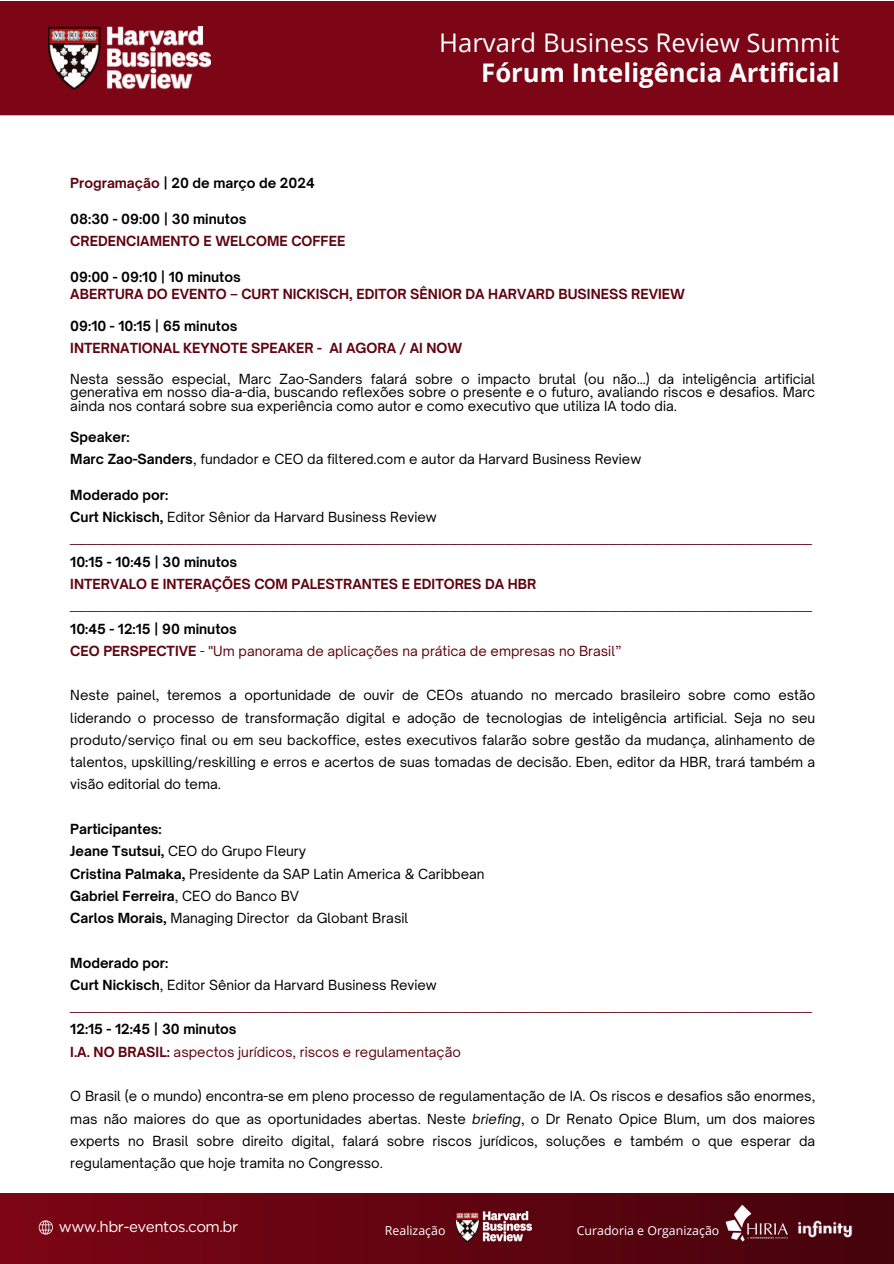
<style>
.page{position:relative;width:894px;height:1264px;background:#fff}
.page>*{position:absolute;margin:0;border:0;box-sizing:border-box;transform-origin:0 0}
.t1{font:25.65px/30.2px "Open Sans";color:#fff;text-align:right}
.t2{font:15.15px "Gotham";letter-spacing:-.035em;color:#fff}
.t3{font:13.35px/22.2px "Open Sauce One";color:#000;text-align:justify}
.t4{font:13.35px "Open Sauce One";color:#600411}
.t5{font:700 13.35px/22.2px "Open Sauce One";color:#600411}
.t6{font:700 13.35px "Open Sauce One";color:#000}
.t7{font:12.3px "Open Sans";color:#fff}
.s1{font-weight:700}
.s2{color:#600411}
.s3{color:#000}
.s4{font-weight:400}
.s5{font-style:italic}
</style>
<div class="page">
<div style="left:0;top:1px;width:893px;height:114px;background:#7c0516"></div>
<img style="left:49px;top:27px;width:162px;height:63px">
<div style="left:0;top:1193px;width:893px;height:70px;background:linear-gradient(to right,#7c0515,#45030c)"></div>
<svg style="left:39px;top:1220px;width:14px;height:14px"></svg>
<img style="left:724px;top:1203px;width:66px;height:39px">
<img style="left:795px;top:1217px;width:60px;height:24px">
<img style="left:455px;top:1211px;width:76px;height:30px">
<h1 class="t1" style="left:439px;top:27px;width:402px">Harvard Business Review Summit<br><span class="s1">Fórum Inteligência Artificial</span></h1>
<h3 class="t6" style="left:70px;top:175px;width:246px"><span class="s2">Programação</span> | 20 de março de 2024</h3>
<h3 class="t5" style="left:70px;top:207px;width:276px"><span class="s3">08:30 - 09:00 | 30 minutos<br></span>CREDENCIAMENTO E WELCOME COFFEE</h3>
<h3 class="t5" style="left:70px;top:268px;width:616px;line-height:17.9px"><span class="s3">09:00 - 09:10 | 10 minutos<br></span>ABERTURA DO EVENTO – CURT NICKISCH, EDITOR SÊNIOR DA HARVARD BUSINESS REVIEW</h3>
<p class="t5" style="left:70px;top:314px;width:393px"><span class="s3">09:10 - 10:15 | 65 minutos<br></span>INTERNATIONAL KEYNOTE SPEAKER - AI AGORA / AI NOW</p>
<p class="t3" style="left:70px;top:372px;width:746px;line-height:13.4px">Nesta sessão especial, Marc Zao-Sanders falará sobre o impacto brutal (ou não…) da inteligência artificial generativa em nosso dia-a-dia, buscando reflexões sobre o presente e o futuro, avaliando riscos e desafios. Marc ainda nos contará sobre sua experiência como autor e como executivo que utiliza IA todo dia.</p>
<p class="t6" style="left:70px;top:428px;width:61px">Speaker:</p>
<p class="t3" style="left:70px;top:448px;width:572px"><span class="s1">Marc Zao-Sanders</span>, fundador e CEO da filtered.com e autor da Harvard Business Review</p>
<p class="t6" style="left:70px;top:486px;width:99px">Moderado por:</p>
<p class="t3" style="left:70px;top:506px;width:368px"><span class="s1">Curt Nickisch,</span> Editor Sênior da Harvard Business Review</p>
<p class="t4" style="left:70px;top:531px;width:743px">_______________________________________________________________________________________________________________________________________</p>
<p class="t6" style="left:70px;top:553px;width:168px">10:15 - 10:45 | 30 minutos</p>
<p class="t5" style="left:70px;top:573px;width:467px">INTERVALO E INTERAÇÕES COM PALESTRANTES E EDITORES DA HBR</p>
<p class="t4" style="left:70px;top:598px;width:743px">_______________________________________________________________________________________________________________________________________</p>
<p class="t6" style="left:70px;top:620px;width:168px">10:45 - 12:15 | 90 minutos</p>
<p class="t4" style="left:70px;top:642px;width:552px"><span class="s1">CEO PERSPECTIVE</span> - "Um panorama de aplicações na prática de empresas no Brasil”</p>
<p class="t3" style="left:70px;top:684px;width:746px">Neste painel, teremos a oportunidade de ouvir de CEOs atuando no mercado brasileiro sobre como estão liderando o processo de transformação digital e adoção de tecnologias de inteligência artificial. Seja no seu produto/serviço final ou em seu backoffice, estes executivos falarão sobre gestão da mudança, alinhamento de talentos, upskilling/reskilling e erros e acertos de suas tomadas de decisão. Eben, editor da HBR, trará também a visão editorial do tema.</p>
<p class="t6" style="left:70px;top:820px;width:93px">Participantes:</p>
<p class="t3" style="left:70px;top:840px;width:237px"><span class="s1">Jeane Tsutsui,</span> CEO do Grupo Fleury</p>
<p class="t3" style="left:70px;top:862px;width:415px"><span class="s1">Cristina Palmaka,</span> Presidente da SAP Latin America &amp; Caribbean</p>
<p class="t6" style="left:70px;top:887px;width:230px">Gabriel Ferreira<span class="s4">, CEO do Banco BV</span></p>
<p class="t3" style="left:70px;top:906px;width:339px"><span class="s1">Carlos Morais,</span> Managing Director da Globant Brasil</p>
<p class="t6" style="left:70px;top:954px;width:99px">Moderado por:</p>
<p class="t3" style="left:70px;top:973px;width:368px"><span class="s1">Curt Nickisch</span>, Editor Sênior da Harvard Business Review</p>
<p class="t4" style="left:70px;top:998px;width:743px">_______________________________________________________________________________________________________________________________________</p>
<p class="t6" style="left:70px;top:1021px;width:168px">12:15 - 12:45 | 30 minutos</p>
<p class="t4" style="left:70px;top:1043px;width:392px"><span class="s1">I.A. NO BRASIL:</span> aspectos jurídicos, riscos e regulamentação</p>
<p class="t3" style="left:70px;top:1085px;width:746px">O Brasil (e o mundo) encontra-se em pleno processo de regulamentação de IA. Os riscos e desafios são enormes, mas não maiores do que as oportunidades abertas. Neste <span class="s5">briefing</span>, o Dr Renato Opice Blum, um dos maiores experts no Brasil sobre direito digital, falará sobre riscos jurídicos, soluções e também o que esperar da regulamentação que hoje tramita no Congresso.</p>
<h3 class="t2" style="left:59px;top:1217px;width:181px">www.hbr-eventos.com.br</h3>
<p class="t7" style="left:385px;top:1222px;width:62px">Realização</p>
<p class="t7" style="left:576px;top:1222px;width:144px">Curadoria e Organização</p>
</div>
